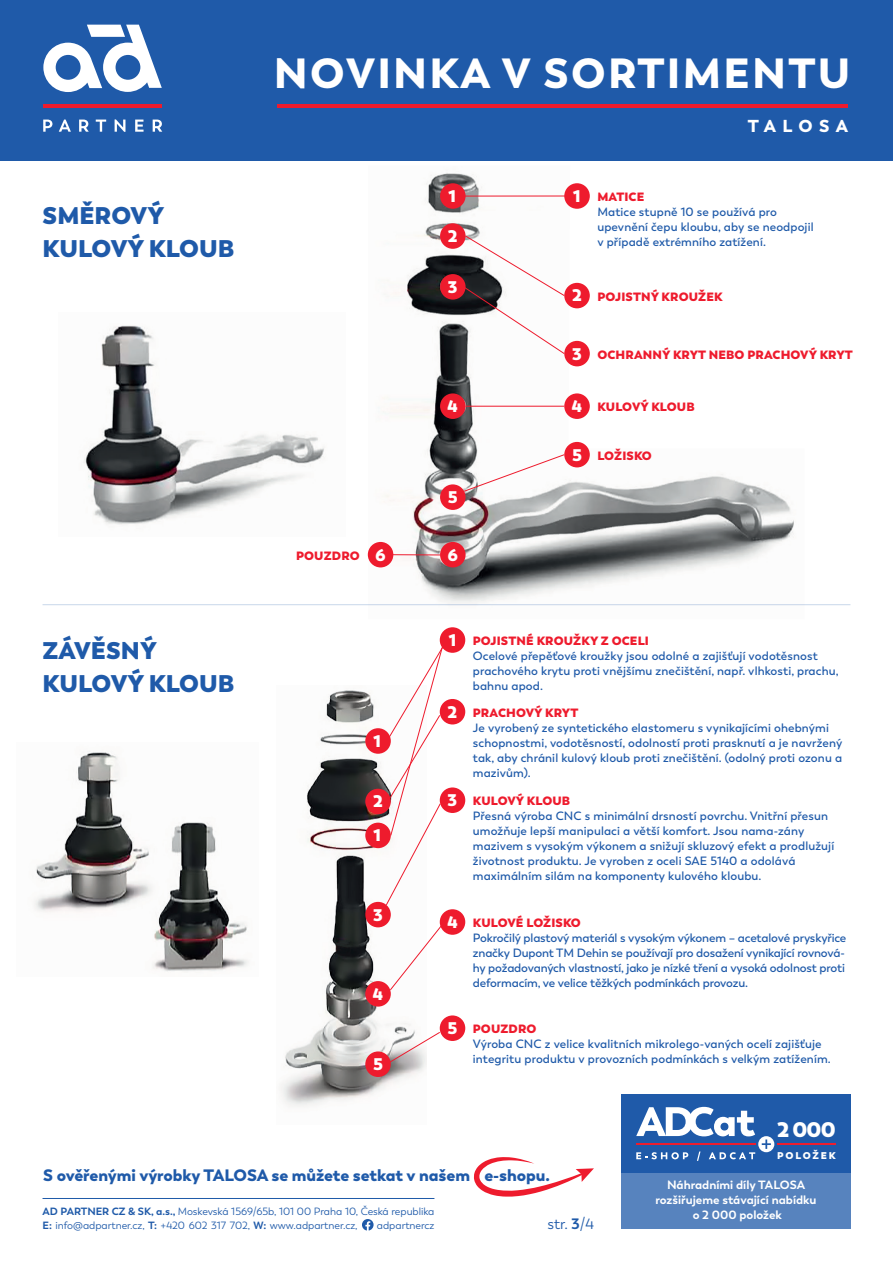
<style>
.page{position:relative;width:893px;height:1263px;background:#fff}
.page>*{position:absolute;margin:0;border:0;box-sizing:border-box;transform-origin:0 0}
.t1{font:900 42px "Trenda";letter-spacing:.055em;color:#fff}
.t2{font:800 24px/33px "Trenda";color:#1f5aa9}
.t3{font:800 21px "Trenda";color:#fff}
.t4{font:900 17.25px "Trenda";letter-spacing:.355em;color:#fff}
.t5{font:800 16.8px "Trenda";color:#fff}
.t6{font:900 16.5px "Trenda";letter-spacing:-.005em;color:#1f5aa9}
.t7{font:15px "Trenda";color:#1f5aa9}
.t8{font:600 12px/15px "Trenda";letter-spacing:.01em;color:#1f5aa9}
.t9{font:600 12px/15px "Trenda";letter-spacing:-.01em;color:#1f5aa9}
.t10{font:800 12px "Trenda";letter-spacing:.01em;color:#ee1b2d}
.t11{font:700 12px/15px "Trenda";color:#fff;text-align:center}
.t12{font:10.5px/13.5px "Trenda";color:#1f5aa9}
.t13{font:800 9.75px "Trenda";letter-spacing:.19em;color:#fff}
.s1{font-size:16.8px;color:#fff}
.s2{font-weight:800;font-size:16.8px;color:#fff}
.s3{font-weight:800;color:#ee1b2d}
.s4{font-weight:700}
.s5{font-weight:700;color:#fff}
</style>
<div class="page">
<img style="left:368px;top:173px;width:437px;height:433px">
<img style="left:83px;top:325px;width:242px;height:200px">
<img style="left:280px;top:690px;width:147px;height:417px">
<img style="left:34px;top:751px;width:215px;height:221px">
<hr style="left:43px;top:604px;width:807px;height:1px;background:#1f5aa9">
<div style="left:440px;top:183px;width:26px;height:26px;background:#ee1b2d;border-radius:50%"></div>
<div style="left:440px;top:223px;width:26px;height:26px;background:#ee1b2d;border-radius:50%"></div>
<div style="left:440px;top:274px;width:26px;height:26px;background:#ee1b2d;border-radius:50%"></div>
<div style="left:440px;top:393px;width:26px;height:26px;background:#ee1b2d;border-radius:50%"></div>
<div style="left:440px;top:484px;width:26px;height:26px;background:#ee1b2d;border-radius:50%"></div>
<div style="left:440px;top:542px;width:26px;height:25px;background:#ee1b2d;border-radius:50%"></div>
<div style="left:365px;top:728px;width:26px;height:26px;background:#ee1b2d;border-radius:50%"></div>
<div style="left:365px;top:823px;width:26px;height:25px;background:#ee1b2d;border-radius:50%"></div>
<div style="left:365px;top:789px;width:26px;height:25px;background:#ee1b2d;border-radius:50%"></div>
<div style="left:365px;top:902px;width:26px;height:25px;background:#ee1b2d;border-radius:50%"></div>
<div style="left:365px;top:981px;width:26px;height:25px;background:#ee1b2d;border-radius:50%"></div>
<div style="left:365px;top:1051px;width:26px;height:26px;background:#ee1b2d;border-radius:50%"></div>
<div style="left:564px;top:183px;width:26px;height:26px;background:#ee1b2d;border-radius:50%"></div>
<div style="left:440px;top:627px;width:25px;height:26px;background:#ee1b2d;border-radius:50%"></div>
<div style="left:440px;top:1015px;width:25px;height:26px;background:#ee1b2d;border-radius:50%"></div>
<div style="left:440px;top:699px;width:25px;height:25px;background:#ee1b2d;border-radius:50%"></div>
<div style="left:440px;top:787px;width:25px;height:26px;background:#ee1b2d;border-radius:50%"></div>
<div style="left:440px;top:909px;width:25px;height:26px;background:#ee1b2d;border-radius:50%"></div>
<div style="left:564px;top:283px;width:26px;height:25px;background:#ee1b2d;border-radius:50%"></div>
<div style="left:564px;top:341px;width:26px;height:25px;background:#ee1b2d;border-radius:50%"></div>
<div style="left:564px;top:393px;width:26px;height:26px;background:#ee1b2d;border-radius:50%"></div>
<div style="left:564px;top:442px;width:26px;height:25px;background:#ee1b2d;border-radius:50%"></div>
<div style="left:368px;top:542px;width:25px;height:25px;background:#ee1b2d;border-radius:50%"></div>
<svg style="left:389px;top:924px;width:54px;height:67px"></svg>
<svg style="left:389px;top:1031px;width:52px;height:32px"></svg>
<svg style="left:385px;top:644px;width:60px;height:262px"></svg>
<hr style="left:464px;top:196px;width:102px;height:1px;background:#ee1b2d">
<svg style="left:463px;top:235px;width:102px;height:120px"></svg>
<hr style="left:466px;top:406px;width:98px;height:1px;background:#ee1b2d">
<svg style="left:463px;top:454px;width:102px;height:38px"></svg>
<hr style="left:391px;top:554px;width:49px;height:1px;background:#ee1b2d">
<hr style="left:43px;top:1198px;width:391px;height:1px;background:#1f5aa9">
<svg style="left:362px;top:1219px;width:12px;height:11px"></svg>
<svg style="left:474px;top:1157px;width:120px;height:40px"></svg>
<div style="left:621px;top:1095px;width:229px;height:78px;background:#1f5aa9"></div>
<div style="left:621px;top:1173px;width:229px;height:55px;background:#5783be"></div>
<div style="left:758px;top:1136px;width:16px;height:16px;background:#fff;border-radius:50%"></div>
<svg style="left:762px;top:1139px;width:9px;height:10px"></svg>
<hr style="left:777px;top:1143px;width:59px;height:2px;background:#ee1d2e">
<svg style="left:636px;top:1107px;width:119px;height:29px"></svg>
<hr style="left:636px;top:1143px;width:119px;height:2px;background:#ee1d2e">
<svg style="left:636px;top:1152px;width:52px;height:7px"></svg>
<svg style="left:697px;top:1151px;width:3px;height:10px"></svg>
<svg style="left:709px;top:1152px;width:46px;height:7px"></svg>
<div style="left:0;top:0;width:893px;height:161px;background:#1f5aa9"></div>
<hr style="left:43px;top:104px;width:119px;height:3px;background:#ee1b2d">
<hr style="left:277px;top:104px;width:571px;height:3px;background:#ee1b2d">
<svg style="left:43px;top:25px;width:119px;height:67px"></svg>
<svg style="left:43px;top:120px;width:9px;height:12px"></svg>
<svg style="left:59px;top:120px;width:12px;height:12px"></svg>
<svg style="left:79px;top:120px;width:10px;height:12px"></svg>
<svg style="left:96px;top:120px;width:10px;height:12px"></svg>
<svg style="left:115px;top:119px;width:10px;height:13px"></svg>
<svg style="left:135px;top:120px;width:9px;height:12px"></svg>
<svg style="left:153px;top:120px;width:9px;height:12px"></svg>
<h1 class="t1" style="left:274px;top:46px;width:578px">NOVINKA V SORTIMENTU</h1>
<h2 class="t2" style="left:43px;top:199px;width:193px">SMĚROVÝ<br>KULOVÝ KLOUB</h2>
<h2 class="t2" style="left:43px;top:635px;width:193px">ZÁVĚSNÝ<br>KULOVÝ KLOUB</h2>
<p class="t10" style="left:296px;top:548px;width:91px">POUZDRO <span class="s1">6</span></p>
<h3 class="t5" style="left:374px;top:730px;width:9px">1</h3>
<h3 class="t5" style="left:373px;top:790px;width:11px">2</h3>
<h3 class="t5" style="left:374px;top:824px;width:9px">1</h3>
<h3 class="t5" style="left:373px;top:904px;width:11px">3</h3>
<h3 class="t5" style="left:373px;top:983px;width:12px">4</h3>
<h3 class="t5" style="left:373px;top:1053px;width:11px">5</h3>
<h3 class="t5" style="left:448px;top:185px;width:9px">1</h3>
<h3 class="t5" style="left:448px;top:225px;width:11px">2</h3>
<h3 class="t5" style="left:448px;top:276px;width:11px">3</h3>
<h3 class="t5" style="left:448px;top:395px;width:12px">4</h3>
<h3 class="t5" style="left:448px;top:486px;width:11px">5</h3>
<h3 class="t5" style="left:448px;top:544px;width:12px">6</h3>
<h3 class="t4" style="left:748px;top:114px;width:102px">TALOSA</h3>
<p class="t8" style="left:597px;top:190px;width:218px;text-indent:-24px"><span class="s2">1</span> <span class="s3">MATICE<br></span>Matice stupně 10 se používá pro upevnění čepu kloubu, aby se neodpojil v případě extrémního zatížení.</p>
<p class="t10" style="left:572px;top:289px;width:152px"><span class="s1">2</span> POJISTNÝ KROUŽEK</p>
<p class="t10" style="left:572px;top:347px;width:282px"><span class="s1">3</span> OCHRANNÝ KRYT NEBO PRACHOVÝ KRYT</p>
<p class="t10" style="left:572px;top:399px;width:124px"><span class="s1">4</span> KULOVÝ KLOUB</p>
<p class="t10" style="left:572px;top:448px;width:81px"><span class="s1">5</span> LOŽISKO</p>
<p class="t8" style="left:473px;top:634px;width:367px;text-indent:-24px"><span class="s2">1</span> <span class="s3">POJISTNÉ KROUŽKY Z OCELI<br></span>Ocelové přepěťové kroužky jsou odolné a zajišťují vodotěsnost prachového krytu proti vnějšímu znečištění, např. vlhkosti, prachu, bahnu apod.</p>
<p class="t8" style="left:473px;top:705px;width:371px;text-indent:-25px"><span class="s2">2</span> <span class="s3">PRACHOVÝ KRYT<br></span>Je vyrobený ze syntetického elastomeru s vynikajícími ohebnými schopnostmi, vodotěsností, odolností proti prasknutí a je navržený tak, aby chránil kulový kloub proti znečištění. (odolný proti ozonu a mazivům).</p>
<p class="t8" style="left:473px;top:794px;width:363px;text-indent:-25px"><span class="s2">3</span> <span class="s3">KULOVÝ KLOUB<br></span>Přesná výroba CNC s minimální drsností povrchu. Vnitřní přesun umožňuje lepší manipulaci a větší komfort. Jsou nama-zány mazivem s vysokým výkonem a snižují skluzový efekt a prodlužují životnost produktu. Je vyroben z oceli SAE 5140 a odolává maximálním silám na komponenty kulového kloubu.</p>
<p class="t9" style="left:473px;top:916px;width:375px;text-indent:-26px"><span class="s2">4</span> <span class="s3">KULOVÉ LOŽISKO<br></span>Pokročilý plastový materiál s vysokým výkonem – acetalové pryskyřice značky Dupont TM Dehin se používají pro dosažení vynikající rovnová&shy;hy požadovaných vlastností, jako je nízké tření a vysoká odolnost proti deformacím, ve velice těžkých podmínkách provozu.</p>
<p class="t8" style="left:473px;top:1022px;width:359px;text-indent:-25px"><span class="s2">5</span> <span class="s3">POUZDRO<br></span>Výroba CNC z velice kvalitních mikrolego-vaných ocelí zajišťuje integritu produktu v provozních podmínkách s velkým zatížením.</p>
<h3 class="t3" style="left:777px;top:1116px;width:60px">2 000</h3>
<p class="t13" style="left:777px;top:1149px;width:60px">POLOŽEK</p>
<h3 class="t6" style="left:43px;top:1165px;width:508px">S ověřenými výrobky TALOSA se můžete setkat v našem e-shopu.</h3>
<p class="t12" style="left:43px;top:1205px;width:393px"><span class="s4">AD PARTNER CZ &amp; SK, a.s.,</span> Moskevská 1569/65b, 101 00 Praha 10, Česká republika<br><span class="s4">E:</span> info@adpartner.cz, <span class="s4">T:</span> +420 602 317 702, <span class="s4">W:</span> www.adpartner.cz, <span class="s5">F:</span> adpartnercz</p>
<p class="t7" style="left:547px;top:1214px;width:48px">str. <span class="s4">3</span>/4</p>
<p class="t11" style="left:655px;top:1177px;width:163px">Náhradními díly TALOSA rozšiřujeme stávající nabídku o 2 000 položek</p>
</div>
